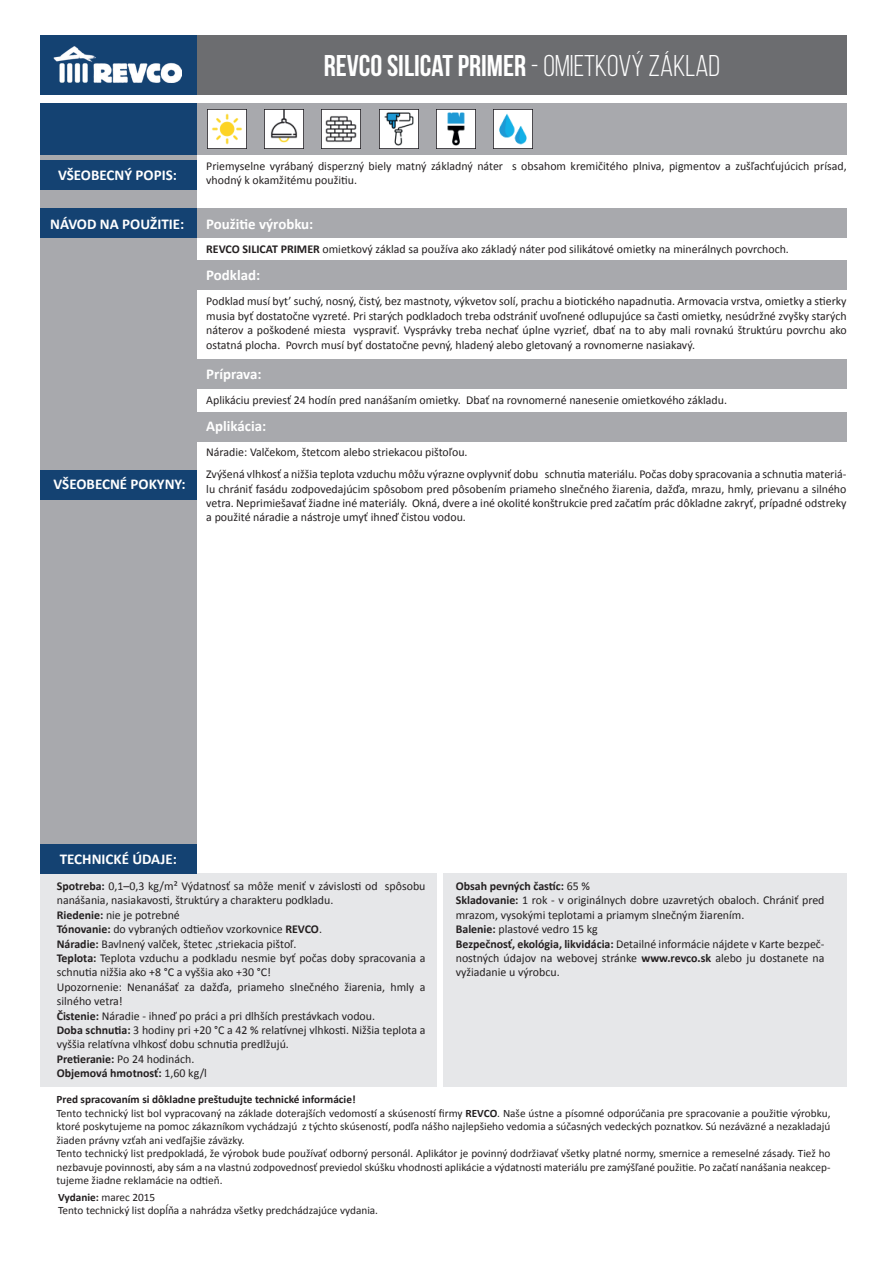
<style>
.page{position:relative;width:893px;height:1263px;background:#fff}
.page>*{position:absolute;margin:0;border:0;box-sizing:border-box;transform-origin:0 0}
.t1{font:30px "Bebas Neue";color:#fff}
.t2{font:700 15px "Calibri";color:#fff}
.t3{font:12px/14.4px "Calibri";color:#231f20}
.t4{font:11.25px/13.5px "Calibri";color:#231f20}
.s1{font-style:inherit}
.s2{font-weight:700}
</style>
<div class="page">
<div style="left:197px;top:103px;width:650px;height:51px;background:#a8a9ad"></div>
<img style="left:208px;top:109px;width:39px;height:39px">
<img style="left:265px;top:109px;width:39px;height:39px">
<img style="left:322px;top:109px;width:39px;height:39px">
<img style="left:436px;top:109px;width:39px;height:39px">
<img style="left:379px;top:109px;width:39px;height:39px">
<img style="left:493px;top:109px;width:39px;height:39px">
<div style="left:197px;top:359px;width:650px;height:30px;background:#a8a9ad"></div>
<div style="left:197px;top:260px;width:650px;height:30px;background:#a8a9ad"></div>
<div style="left:197px;top:208px;width:650px;height:30px;background:#a8a9ad"></div>
<div style="left:40px;top:35px;width:157px;height:60px;background:#144272"></div>
<div style="left:40px;top:166px;width:157px;height:678px;background:#a8a9ad"></div>
<div style="left:40px;top:103px;width:157px;height:113px;background:#a8a9ad"></div>
<div style="left:40px;top:873px;width:807px;height:213px;background:#e6e7e9"></div>
<div style="left:197px;top:35px;width:650px;height:60px;background:#6c6d70"></div>
<img style="left:53px;top:46px;width:128px;height:37px">
<div style="left:40px;top:160px;width:157px;height:30px;background:#144272"></div>
<div style="left:40px;top:470px;width:157px;height:30px;background:#144272"></div>
<div style="left:40px;top:844px;width:157px;height:30px;background:#144272"></div>
<div style="left:40px;top:208px;width:157px;height:30px;background:#144272"></div>
<div style="left:197px;top:412px;width:650px;height:30px;background:#a8a9ad"></div>
<div style="left:40px;top:103px;width:157px;height:51px;background:#144272"></div>
<div style="left:437px;top:868px;width:5px;height:218px;background:#fff"></div>
<h1 class="t1" style="left:324px;top:49px;width:398px">REVCO SILICAT PRIMER <span class="s1">-OMIETKOVÝ ZÁKLAD</span></h1>
<p class="t2" style="left:58px;top:166px;width:120px">VŠEOBECNÝ POPIS:</p>
<p class="t2" style="left:50px;top:215px;width:136px">NÁVOD NA POUŽITIE:</p>
<p class="t2" style="left:54px;top:475px;width:133px">VŠEOBECNÉ POKYNY:</p>
<p class="t3" style="left:206px;top:159px;width:642px">Priemyselne vyrábaný disperzný biely matný základný náter s obsahom kremičitého plniva, pigmentov a zušľachťujúcich prísad, vhodný k okamžitému použitiu.</p>
<p class="t2" style="left:206px;top:215px;width:109px">Použitie výrobku:</p>
<p class="t2" style="left:206px;top:265px;width:55px">Podklad:</p>
<p class="t3" style="left:206px;top:241px;width:584px"><span class="s2">REVCO SILICAT PRIMER</span> omietkový základ sa používa ako základý náter pod silikátové omietky na minerálnych povrchoch.</p>
<p class="t3" style="left:206px;top:294px;width:642px;text-align:justify">Podklad musí byt’ suchý, nosný, čistý, bez mastnoty, výkvetov solí, prachu a biotického napadnutia. Armovacia vrstva, omietky a stierky musia byť dostatočne vyzreté. Pri starých podkladoch treba odstrániť uvoľnené odlupujúce sa časti omietky, nesúdržné zvyšky starých náterov a poškodené miesta vyspraviť. Vysprávky treba nechať úplne vyzrieť, dbať na to aby mali rovnakú štruktúru povrchu ako ostatná plocha. Povrch musí byť dostatočne pevný, hladený alebo gletovaný a rovnomerne nasiakavý.</p>
<p class="t2" style="left:206px;top:364px;width:57px">Príprava:</p>
<p class="t2" style="left:206px;top:417px;width:61px">Aplikácia:</p>
<p class="t3" style="left:206px;top:393px;width:522px">Aplikáciu previesť 24 hodín pred nanášaním omietky. Dbať na rovnomerné nanesenie omietkového základu.</p>
<p class="t3" style="left:206px;top:444px;width:263px">Náradie: Valčekom, štetcom alebo striekacou pištoľou.</p>
<p class="t3" style="left:206px;top:467px;width:642px;text-align:justify">Zvýšená vlhkosť a nižšia teplota vzduchu môžu výrazne ovplyvniť dobu schnutia materiálu. Počas doby spracovania a schnutia materiá&shy;lu chrániť fasádu zodpovedajúcim spôsobom pred pôsobením priameho slnečného žiarenia, dažďa, mrazu, hmly, prievanu a silného vetra. Neprimiešavať žiadne iné materiály. Okná, dvere a iné okolité konštrukcie pred začatím prác dôkladne zakryť, prípadné odstreky a použité náradie a nástroje umyť ihneď čistou vodou.</p>
<p class="t2" style="left:60px;top:849px;width:119px">TECHNICKÉ ÚDAJE:</p>
<p class="t3" style="left:57px;top:879px;width:370px"><span class="s2">Spotreba:</span> 0,1–0,3 kg/m² Výdatnosť sa môže meniť v závislosti od spôsobu nanášania, nasiakavosti, štruktúry a charakteru podkladu.<br><span class="s2">Riedenie:</span> nie je potrebné<br><span class="s2">Tónovanie:</span> do vybraných odtieňov vzorkovnice <span class="s2">REVCO</span>.<br><span class="s2">Náradie:</span> Bavlnený valček, štetec ,striekacia pištoľ.<br><span class="s2">Teplota:</span> Teplota vzduchu a podkladu nesmie byť počas doby spracovania a schnutia nižšia ako +8 °C a vyššia ako +30 °C!<br>Upozornenie: Nenanášať za dažďa, priameho slnečného žiarenia, hmly a silného vetra!<br><span class="s2">Čistenie:</span> Náradie - ihneď po práci a pri dlhších prestávkach vodou.<br><span class="s2">Doba schnutia:</span> 3 hodiny pri +20 °C a 42 % relatívnej vlhkosti. Nižšia teplota a vyššia relatívna vlhkosť dobu schnutia predlžujú.<br><span class="s2">Pretieranie:</span> Po 24 hodinách.<br><span class="s2">Objemová hmotnosť:</span> 1,60 kg/l</p>
<p class="t3" style="left:456px;top:879px;width:370px"><span class="s2">Obsah pevných častíc:</span> 65 %<br><span class="s2">Skladovanie:</span> 1 rok - v originálnych dobre uzavretých obaloch. Chrániť pred mrazom, vysokými teplotami a priamym slnečným žiarením.<br><span class="s2">Balenie:</span> plastové vedro 15 kg<br><span class="s2">Bezpečnosť, ekológia, likvidácia:</span> Detailné informácie nájdete v Karte bezpeč&shy;nostných údajov na webovej stránke <span class="s2">www.revco.sk</span> alebo ju dostanete na vyžiadanie u výrobcu.</p>
<p class="t4" style="left:57px;top:1093px;width:775px"><span class="s2">Pred spracovaním si dôkladne preštudujte technické informácie!<br></span>Tento technický list bol vypracovaný na základe doterajších vedomostí a skúseností firmy <span class="s2">REVCO</span>. Naše ústne a písomné odporúčania pre spracovanie a použitie výrobku, ktoré poskytujeme na pomoc zákazníkom vychádzajú z týchto skúseností, podľa nášho najlepšieho vedomia a súčasných vedeckých poznatkov. Sú nezáväzné a nezakladajú žiaden právny vzťah ani vedľajšie záväzky.<br>Tento technický list predpokladá, že výrobok bude používať odborný personál. Aplikátor je povinný dodržiavať všetky platné normy, smernice a remeselné zásady. Tiež ho nezbavuje povinnosti, aby sám a na vlastnú zodpovednosť previedol skúšku vhodnosti aplikácie a výdatnosti materiálu pre zamýšľané použitie. Po začatí nanášania neakcep&shy;tujeme žiadne reklamácie na odtieň.</p>
<p class="t4" style="left:58px;top:1190px;width:322px"><span class="s2">Vydanie:</span> marec 2015<br>Tento technický list dopĺňa a nahrádza všetky predchádzajúce vydania.</p>
</div>
